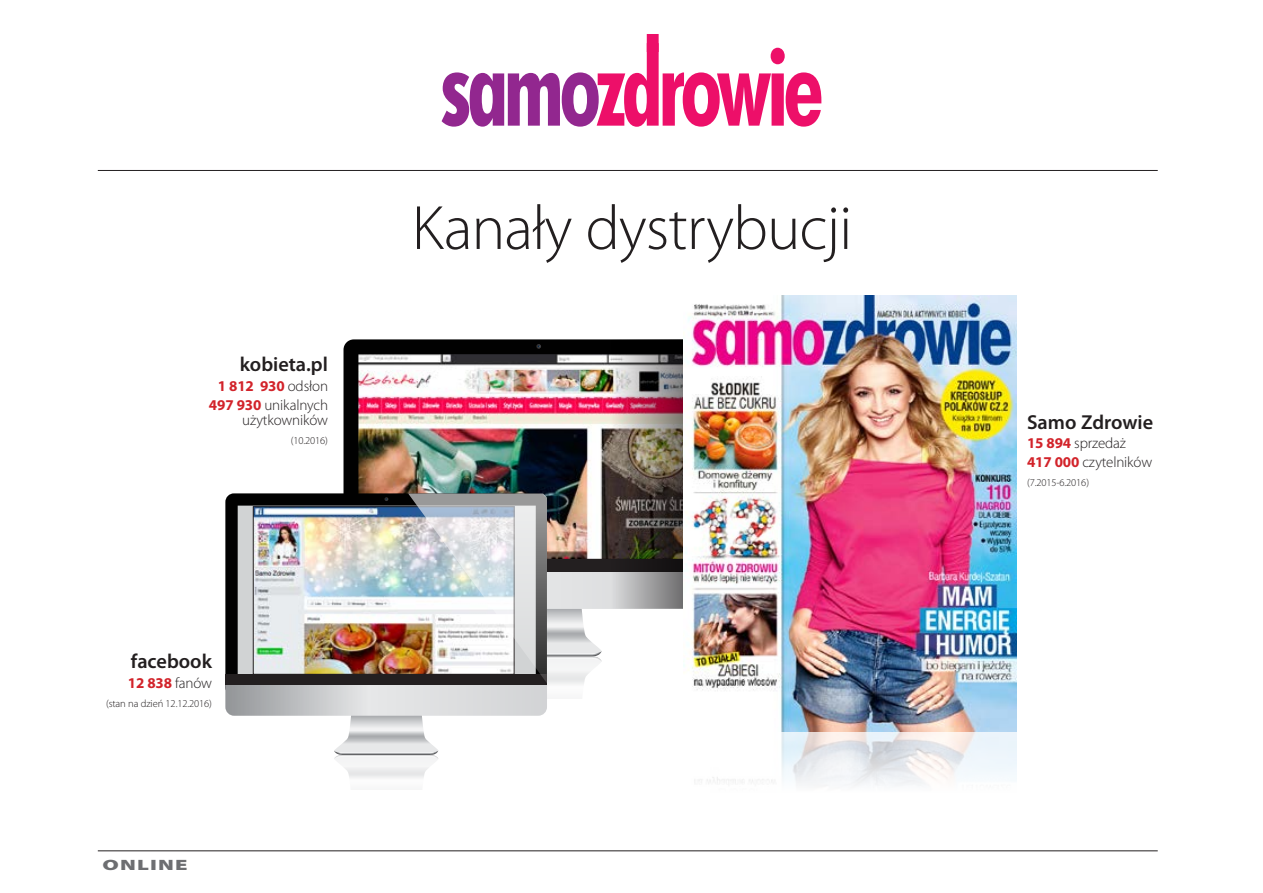
<style>
.page{position:relative;width:1263px;height:893px;background:#fff}
.page>*{position:absolute;margin:0;border:0;box-sizing:border-box;transform-origin:0 0}
.t1{font:300 63px "Myriad Pro";letter-spacing:-.015em;color:#231f20}
.t2{font:600 20.25px "Myriad Pro";color:#231f20}
.t3{font:300 15px/19.2px "Myriad Pro";letter-spacing:-.01em;color:#231f20;text-align:center}
.t4{font:700 15px "Myriad Pro";color:#d2232a}
.t5{font:900 15px "Myriad Pro";letter-spacing:.05em;color:#6d6e71;scale:1.5 1}
.t6{font:300 10.5px "Myriad Pro";letter-spacing:-.01em;color:#231f20}
.s1{font-weight:700;color:#d2232a}
.s2{font-weight:300;color:#231f20}
</style>
<div class="page">
<svg style="left:442px;top:34px;width:379px;height:93px"></svg>
<hr style="left:98px;top:170px;width:1060px;height:1px;background:#231f20">
<hr style="left:98px;top:850px;width:1060px;height:1px;background:#231f20">
<img style="left:343px;top:339px;width:259px;height:154px">
<svg style="left:536px;top:344px;width:5px;height:5px"></svg>
<img style="left:605px;top:342px;width:78px;height:151px">
<img style="left:687px;top:295px;width:329px;height:491px">
<img style="left:225px;top:493px;width:508px;height:293px">
<h2 class="t2" style="left:240px;top:352px;width:90px">kobieta.pl</h2>
<p class="t3" style="left:209px;top:376px;width:121px"><span class="s1">1 812 930</span> odsłon<br><span class="s1">497 930</span> unikalnych</p>
<p class="t3" style="left:242px;top:410px;width:87px">użytkowników</p>
<p class="t6" style="left:291px;top:435px;width:39px">(10.2016)</p>
<h2 class="t2" style="left:131px;top:649px;width:83px">facebook</h2>
<p class="t4" style="left:128px;top:673px;width:86px">12 838 <span class="s2">fanów</span></p>
<p class="t6" style="left:106px;top:697px;width:107px">(stan na dzień 12.12.2016)</p>
<p class="t5" style="left:102px;top:854px;width:58px">ONLINE</p>
<h1 class="t1" style="left:412px;top:193px;width:442px">Kanały dystrybucji</h1>
<h2 class="t2" style="left:1027px;top:409px;width:128px">Samo Zdrowie</h2>
<p class="t3" style="left:1027px;top:434px;width:127px;text-align:left"><span class="s1">15 894</span> sprzedaż<br><span class="s1">417 000</span> czytelników</p>
<p class="t6" style="left:1027px;top:477px;width:64px">(7.2015-6.2016)</p>
</div>
